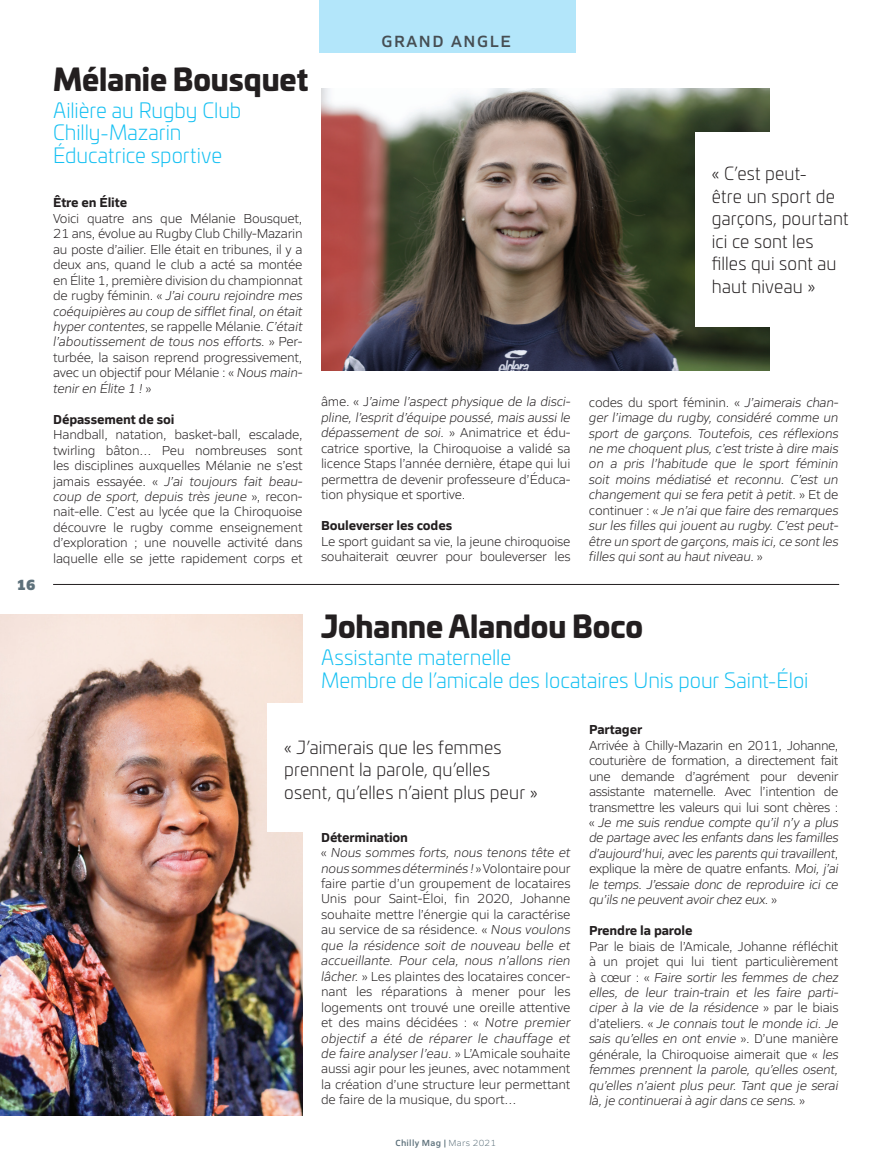
<style>
.page{position:relative;width:894px;height:1173px;background:#fff}
.page>*{position:absolute;margin:0;border:0;box-sizing:border-box;transform-origin:0 0}
.t1{font:900 30px "Univia Pro";color:#231f20}
.t2{font:300 21px/22.5px "Univia Pro";letter-spacing:-.005em;color:#15c0f2}
.t3{font:300 18px/22.5px "Univia Pro";letter-spacing:.005em;color:#231f20}
.t4{font:600 16.5px "Siro";color:#464e53}
.t5{font:800 15px "Siro";color:#5c707a}
.t6{font:300 13.2px/15.5px "Siro";letter-spacing:-.01em;color:#231f20;text-align:justify}
.t7{font:italic 300 13.2px/15.5px "Siro";letter-spacing:-.02em;color:#231f20;text-align:justify}
.t8{font:700 13.2px "Siro";letter-spacing:-.01em;color:#231f20}
.t9{font:600 9px "Siro";letter-spacing:.03em;color:#5c707a}
.s1{font-style:italic}
.s2{font-style:normal}
.s3{font-weight:700}
.s4{font-weight:300}
</style>
<div class="page">
<img style="left:321px;top:88px;width:448px;height:282px">
<div style="left:319px;top:0;width:257px;height:53px;background:#b3e6fa"></div>
<img style="left:0;top:614px;width:302px;height:500px">
<div style="left:695px;top:132px;width:180px;height:195px;background:#fff"></div>
<div style="left:267px;top:703px;width:294px;height:128px;background:#fff"></div>
<hr style="left:53px;top:584px;width:786px;height:1px;background:#231f20">
<p class="t5" style="left:17px;top:572px;width:21px">16</p>
<h1 class="t1" style="left:53px;top:55px;width:257px">Mélanie Bousquet</h1>
<h2 class="t2" style="left:53px;top:98px;width:190px">Ailière au Rugby Club<br>Chilly-Mazarin<br>Éducatrice sportive</h2>
<p class="t8" style="left:53px;top:192px;width:76px">Être en Élite</p>
<p class="t6" style="left:53px;top:209px;width:251px">Voici quatre ans que Mélanie Bousquet, 21 ans, évolue au Rugby Club Chilly-Mazarin au poste d’ailier. Elle était en tribunes, il y a deux ans, quand le club a acté sa montée en Élite 1, première division du championnat de rugby féminin. « <span class="s1">J’ai couru rejoindre mes coéquipières au coup de sifflet final, on était hyper contentes</span>, se rappelle Mélanie. <span class="s1">C’était l’aboutissement de tous nos efforts.</span> » Per&shy;turbée, la saison reprend progressivement, avec un objectif pour Mélanie : « <span class="s1">Nous main&shy;tenir en Élite 1 !</span> »</p>
<p class="t8" style="left:53px;top:409px;width:123px">Dépassement de soi</p>
<p class="t6" style="left:53px;top:426px;width:251px">Handball, natation, basket-ball, escalade, twirling bâton… Peu nombreuses sont les disciplines auxquelles Mélanie ne s’est jamais essayée. « <span class="s1">J’ai toujours fait beau&shy;coup de sport, depuis très jeune</span> », recon&shy;nait-elle. C’est au lycée que la Chiroquoise découvre le rugby comme enseignement d’exploration ; une nouvelle activité dans laquelle elle se jette rapidement corps et</p>
<p class="t4" style="left:381px;top:28px;width:14px">GRAND</p>
<p class="t4" style="left:451px;top:28px;width:13px">ANGLE</p>
<p class="t6" style="left:321px;top:393px;width:251px">âme. « J<span class="s1">’aime l’aspect physique de la disci&shy;pline, l’esprit d’équipe poussé, mais aussi le dépassement de soi.</span> » Animatrice et édu&shy;catrice sportive, la Chiroquoise a validé sa licence Staps l’année dernière, étape qui lui permettra de devenir professeure d’Éduca&shy;tion physique et sportive.</p>
<p class="t8" style="left:321px;top:515px;width:133px">Bouleverser les codes</p>
<p class="t6" style="left:321px;top:532px;width:251px">Le sport guidant sa vie, la jeune chiroquoise souhaiterait œuvrer pour bouleverser les</p>
<h3 class="t3" style="left:711px;top:161px;width:138px">« C’est peut-<br>être un sport de garçons, pourtant ici ce sont les filles qui sont au haut niveau »</h3>
<p class="t7" style="left:589px;top:393px;width:251px"><span class="s2">codes du sport féminin. «</span> J’aimerais chan&shy;ger l’image du rugby, considéré comme un sport de garçons. Toutefois, ces réflexions ne me choquent plus, c’est triste à dire mais on a pris l’habitude que le sport féminin soit moins médiatisé et reconnu. C’est un changement qui se fera petit à petit. <span class="s2">» Et de continuer : «</span> Je n’ai que faire des remarques sur les filles qui jouent au rugby. C’est peut&shy;être un sport de garçons, mais ici, ce sont les filles qui sont au haut niveau. <span class="s2">»</span></p>
<h1 class="t1" style="left:321px;top:602px;width:323px">Johanne Alandou Boco</h1>
<h2 class="t2" style="left:321px;top:645px;width:489px">Assistante maternelle<br>Membre de l’amicale des locataires Unis pour Saint-Éloi</h2>
<p class="t8" style="left:589px;top:719px;width:55px">Partager</p>
<p class="t6" style="left:589px;top:736px;width:251px">Arrivée à Chilly-Mazarin en 2011, Johanne, couturière de formation, a directement fait une demande d’agrément pour devenir assistante maternelle. Avec l’intention de transmettre les valeurs qui lui sont chères : « <span class="s1">Je me suis rendue compte qu’il n’y a plus de partage avec les enfants dans les familles d’aujourd’hui, avec les parents qui travaillent</span>, explique la mère de quatre enfants. <span class="s1">Moi, j’ai le temps. J’essaie donc de reproduire ici ce qu’ils ne peuvent avoir chez eux.</span> »</p>
<p class="t8" style="left:589px;top:920px;width:105px">Prendre la parole</p>
<p class="t7" style="left:589px;top:937px;width:251px"><span class="s2">Par le biais de l’Amicale, Johanne réfléchit à un projet qui lui tient particulièrement à cœur : «</span> Faire sortir les femmes de chez elles, de leur train-train et les faire parti&shy;ciper à la vie de la résidence <span class="s2">» par le biais d’ateliers. «</span> Je connais tout le monde ici. Je sais qu’elles en ont envie <span class="s2">». D’une manière générale, la Chiroquoise aimerait que «</span> les femmes prennent la parole, qu’elles osent, qu’elles n’aient plus peur. Tant que je serai là, je continuerai à agir dans ce sens. <span class="s2">»</span></p>
<h3 class="t3" style="left:284px;top:735px;width:255px">« J’aimerais que les femmes prennent la parole, qu’elles osent, qu’elles n’aient plus peur »</h3>
<p class="t6" style="left:321px;top:828px;width:251px;text-align:left"><span class="s3">Détermination<br></span>« <span class="s1">Nous sommes forts, nous tenons tête et nous sommes déterminés !</span> » Volontaire pour faire partie d’un groupement de locataires Unis pour Saint-Éloi, fin 2020, Johanne souhaite mettre l’énergie qui la caractérise au service de sa résidence. « <span class="s1">Nous voulons que la résidence soit de nouveau belle et accueillante. Pour cela, nous n’allons rien lâcher.</span> » Les plaintes des locataires concer&shy;nant les réparations à mener pour les logements ont trouvé une oreille attentive et des mains décidées : « <span class="s1">Notre premier objectif a été de réparer le chauffage et de faire analyser l’eau.</span> » L’Amicale souhaite aussi agir pour les jeunes, avec notamment la création d’une structure leur permettant de faire de la musique, du sport…</p>
<p class="t9" style="left:395px;top:1135px;width:102px">Chilly Mag <span class="s4">Mars 2021</span></p>
</div>
